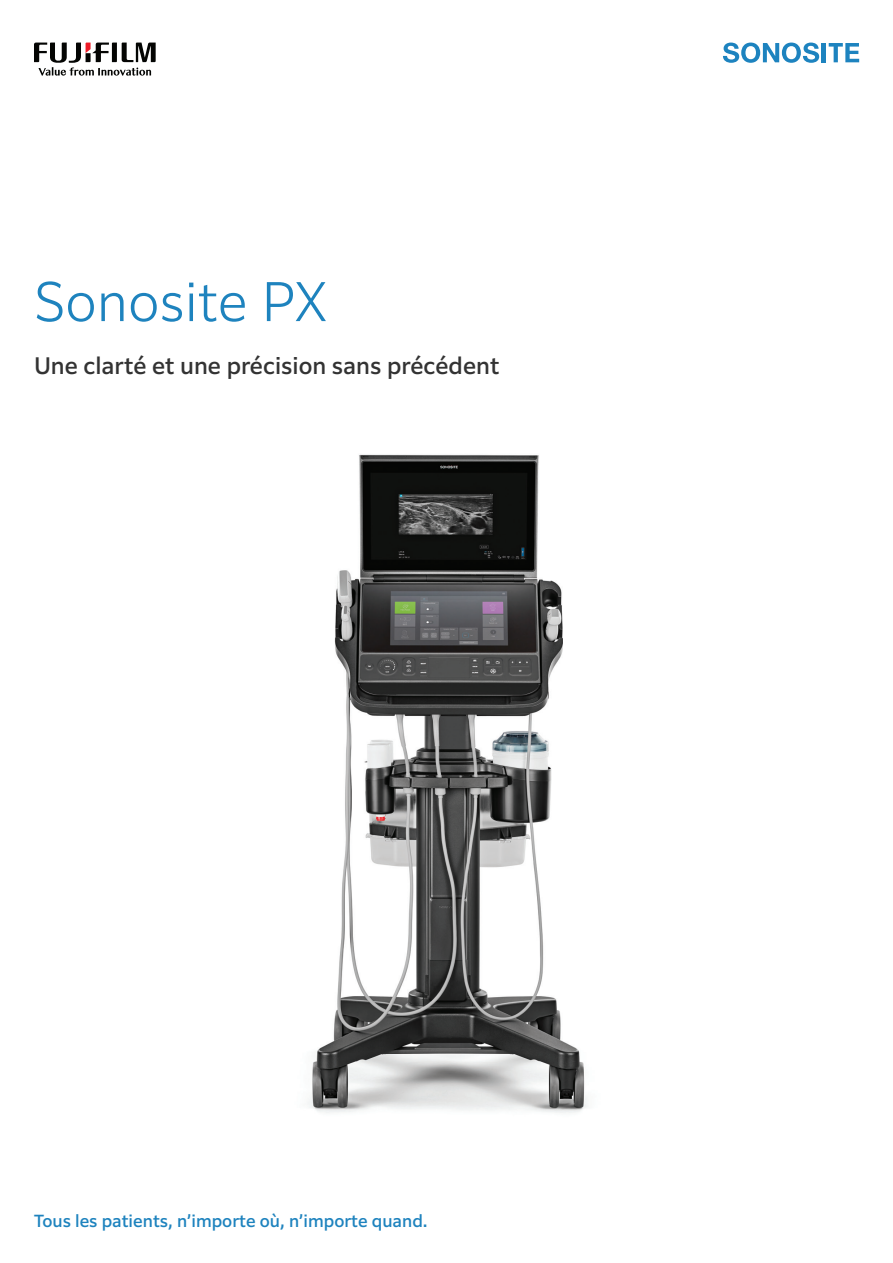
<style>
.page{position:relative;width:893px;height:1263px;background:#fff}
.page>*{position:absolute;margin:0;border:0;box-sizing:border-box;transform-origin:0 0}
.t1{font:300 52.5px "Clarimo UDPE";color:#1e83be}
.t2{font:500 22.5px "Clarimo UDPE";color:#333}
.t3{font:500 16.5px "Clarimo UDPE";color:#1e83be}
</style>
<div class="page">
<svg style="left:34px;top:43px;width:122px;height:33px"></svg>
<svg style="left:723px;top:43px;width:96px;height:20px"></svg>
<hr style="left:822px;top:43px;width:4px;height:19px;background:#1d83bf">
<svg style="left:829px;top:43px;width:30px;height:19px"></svg>
<img style="left:308px;top:454px;width:280px;height:659px">
<h1 class="t1" style="left:34px;top:260px;width:295px">Sonosite PX</h1>
<p class="t2" style="left:34px;top:347px;width:467px">Une clarté et une précision sans précédent</p>
<p class="t3" style="left:34px;top:1208px;width:395px">Tous les patients, n’importe où, n’importe quand.</p>
</div>
